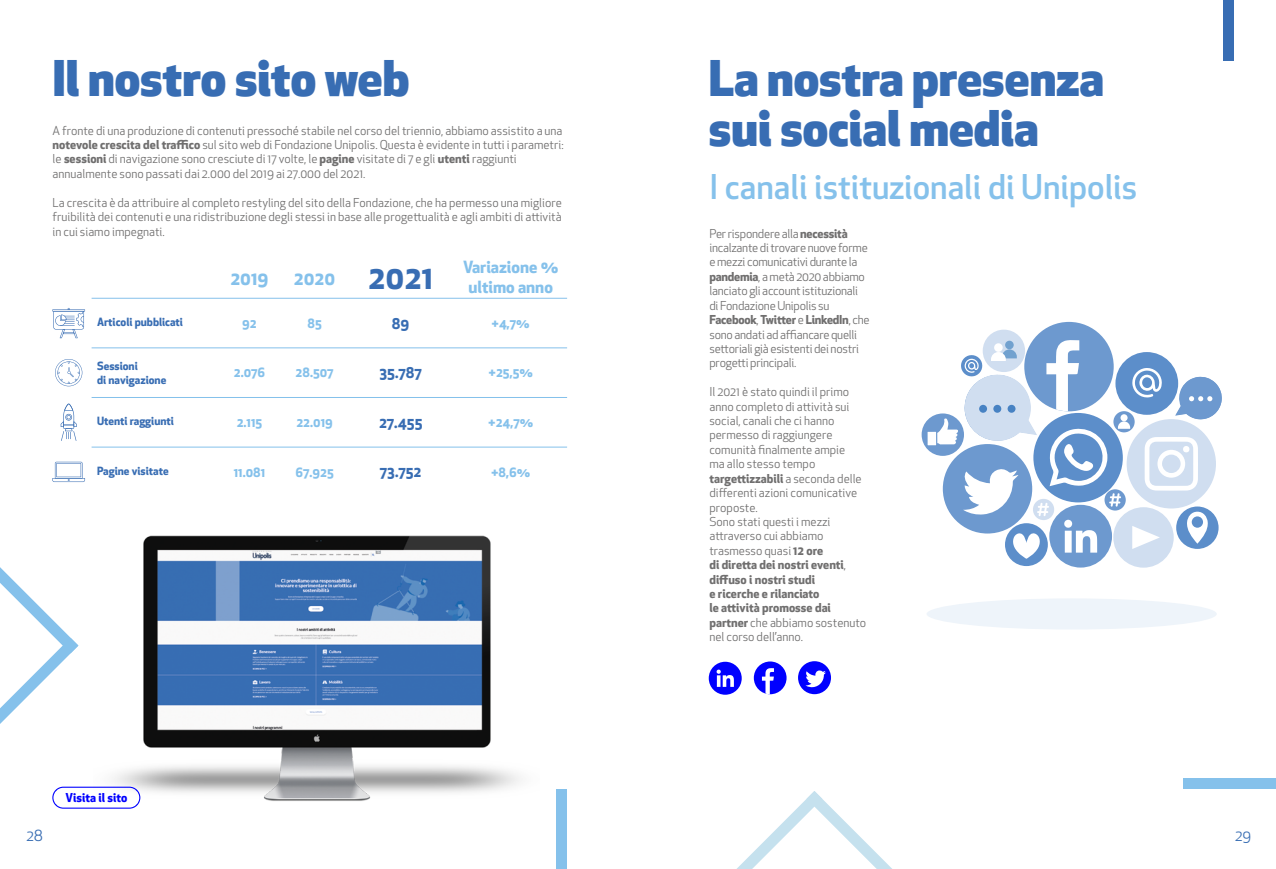
<style>
.page{position:relative;width:1276px;height:869px;background:#fff}
.page>*{position:absolute;margin:0;border:0;box-sizing:border-box;transform-origin:0 0}
.t1{font:800 48px/50px "Apex New";color:#386db3}
.t2{font:500 33.25px "Apex New";color:#85c1eb}
.t3{font:700 18px "Apex New";color:#85c1eb}
.t4{font:700 16.38px/19.8px "Apex New";color:#85c1eb;text-align:center}
.t5{font:15px "Apex New";color:#386db3}
.t6{font:700 14.5px "Apex New";color:#386db3}
.t7{font:700 12.5px "Apex New";color:#85c1eb}
.t8{font:12px/14.4px "Apex New";color:#706f6f}
.t9{font:12px/14.4px "Apex New";letter-spacing:-.02em;color:#706f6f}
.t10{font:700 12px "Apex New";color:#00f}
.t11{font:700 11.12px/13.4px "Apex New";color:#386db3}
.s1{font-weight:700}
.s2{font-size:31.62px;color:#386db3}
</style>
<div class="page">
<img style="left:94px;top:535px;width:426px;height:274px">
<svg style="left:0;top:567px;width:78px;height:156px"></svg>
<hr style="left:92px;top:298px;width:475px;height:1px;background:#85c1eb">
<hr style="left:92px;top:347px;width:475px;height:1px;background:#85c1eb">
<hr style="left:92px;top:397px;width:475px;height:1px;background:#85c1eb">
<hr style="left:92px;top:446px;width:475px;height:1px;background:#85c1eb">
<svg style="left:55px;top:359px;width:27px;height:27px"></svg>
<svg style="left:61px;top:403px;width:16px;height:37px"></svg>
<svg style="left:52px;top:461px;width:33px;height:21px"></svg>
<hr style="left:52px;top:309px;width:33px;height:2px;background:#386db3">
<svg style="left:53px;top:308px;width:31px;height:30px"></svg>
<div style="left:556px;top:788px;width:11px;height:80px;background:#85c1eb"></div>
<div style="left:1183px;top:778px;width:93px;height:10px;background:#85c1eb"></div>
<div style="left:1223px;top:0;width:10px;height:60px;background:#386db3"></div>
<div style="left:926px;top:598px;width:290px;height:31px;background:#eef4fa;border-radius:50%"></div>
<div style="left:1176px;top:506px;width:42px;height:42px;background:#5c8eca;border-radius:50%"></div>
<svg style="left:1187px;top:511px;width:21px;height:32px"></svg>
<div style="left:1024px;top:322px;width:89px;height:89px;background:#6d99cf;border-radius:50%"></div>
<svg style="left:1046px;top:340px;width:33px;height:71px"></svg>
<div style="left:943px;top:444px;width:89px;height:89px;background:#6d99cf;border-radius:50%"></div>
<svg style="left:963px;top:469px;width:55px;height:45px"></svg>
<div style="left:1049px;top:504px;width:63px;height:63px;background:#6d99cf;border-radius:50%"></div>
<svg style="left:1064px;top:519px;width:33px;height:33px"></svg>
<div style="left:1126px;top:419px;width:90px;height:89px;background:#d0def0;border-radius:50%"></div>
<svg style="left:1144px;top:437px;width:54px;height:53px"></svg>
<div style="left:1183px;top:445px;width:6px;height:7px;background:#fff;border-radius:50%"></div>
<div style="left:1113px;top:507px;width:60px;height:60px;background:#d0def0;border-radius:50%"></div>
<svg style="left:1132px;top:526px;width:28px;height:22px"></svg>
<div style="left:1005px;top:523px;width:43px;height:42px;background:#5c8eca;border-radius:50%"></div>
<svg style="left:1013px;top:533px;width:27px;height:25px"></svg>
<div style="left:1115px;top:352px;width:63px;height:62px;background:#5c8eca;border-radius:50%"></div>
<div style="left:1033px;top:413px;width:89px;height:89px;background:#5c8eca;border-radius:50%"></div>
<svg style="left:1044px;top:426px;width:63px;height:60px"></svg>
<div style="left:921px;top:413px;width:43px;height:42px;background:#6d99cf;border-radius:50%"></div>
<div style="left:1033px;top:498px;width:21px;height:22px;background:#d0def0;border-radius:50%"></div>
<svg style="left:1113px;top:411px;width:21px;height:21px"></svg>
<div style="left:1120px;top:414px;width:7px;height:7px;background:#fff;border-radius:50%"></div>
<svg style="left:1118px;top:421px;width:12px;height:7px"></svg>
<svg style="left:1175px;top:376px;width:47px;height:44px"></svg>
<div style="left:982px;top:329px;width:43px;height:43px;background:#d0def0;border-radius:50%"></div>
<svg style="left:1005px;top:340px;width:8px;height:9px"></svg>
<div style="left:994px;top:343px;width:8px;height:9px;background:#fff;border-radius:50%"></div>
<div style="left:1104px;top:489px;width:21px;height:21px;background:#6d99cf;border-radius:50%"></div>
<svg style="left:1109px;top:493px;width:12px;height:13px"></svg>
<svg style="left:1037px;top:503px;width:12px;height:13px"></svg>
<svg style="left:927px;top:349px;width:110px;height:96px"></svg>
<svg style="left:1132px;top:368px;width:30px;height:30px"></svg>
<svg style="left:738px;top:791px;width:153px;height:77px"></svg>
<div style="left:709px;top:661px;width:32px;height:33px;background:#00f;border-radius:50%"></div>
<svg style="left:716px;top:669px;width:18px;height:17px"></svg>
<div style="left:754px;top:661px;width:32px;height:33px;background:#00f;border-radius:50%"></div>
<svg style="left:762px;top:668px;width:12px;height:26px"></svg>
<div style="left:798px;top:661px;width:33px;height:32px;background:#00f;border-radius:50%"></div>
<svg style="left:805px;top:670px;width:21px;height:17px"></svg>
<svg style="left:52px;top:786px;width:88px;height:22px"></svg>
<h1 class="t1" style="left:52px;top:52px;width:358px">Il nostro sito web</h1>
<h1 class="t1" style="left:709px;top:52px;width:396px">La nostra presenza sui social media</h1>
<p class="t8" style="left:53px;top:123px;width:512px">A fronte di una produzione di contenuti pressoché stabile nel corso del triennio, abbiamo assistito a una <span class="s1">notevole crescita del traffico</span> sul sito web di Fondazione Unipolis. Questa è evidente in tutti i parametri: le <span class="s1">sessioni</span> di navigazione sono cresciute di 17 volte, le <span class="s1">pagine</span> visitate di 7 e gli <span class="s1">utenti</span> raggiunti annualmente sono passati dai 2.000 del 2019 ai 27.000 del 2021.</p>
<p class="t8" style="left:53px;top:195px;width:511px;text-align:justify">La crescita è da attribuire al completo restyling del sito della Fondazione, che ha permesso una migliore fruibilità dei contenuti e una ridistribuzione degli stessi in base alle progettualità e agli ambiti di attività in cui siamo impegnati.</p>
<h2 class="t2" style="left:709px;top:164px;width:429px">I canali istituzionali di Unipolis</h2>
<p class="t9" style="left:709px;top:226px;width:162px">Per rispondere alla <span class="s1">necessità </span>incalzante di trovare nuove forme e mezzi comunicativi durante la <span class="s1">pandemia</span>, a metà 2020 abbiamo lanciato gli account istituzionali di Fondazione Unipolis su<br><span class="s1">Facebook</span>, <span class="s1">Twitter</span> e <span class="s1">LinkedIn</span>, che sono andati ad affiancare quelli settoriali già esistenti dei nostri progetti principali.</p>
<p class="t8" style="left:709px;top:384px;width:158px">Il 2021 è stato quindi il primo anno completo di attività sui social, canali che ci hanno permesso di raggiungere comunità finalmente ampie<br>ma allo stesso tempo <span class="s1">targettizzabili</span> a seconda delle differenti azioni comunicative proposte.<br>Sono stati questi i mezzi attraverso cui abbiamo trasmesso quasi <span class="s1">12 ore<br>di diretta dei nostri eventi</span>, <span class="s1">diffuso i nostri studi<br>e ricerche e rilanciato<br>le attività promosse dai partner</span> che abbiamo sostenuto nel corso dell’anno.</p>
<h3 class="t3" style="left:230px;top:266px;width:40px">2019</h3>
<h3 class="t3" style="left:294px;top:266px;width:141px">2020 <span class="s2">2021</span></h3>
<h3 class="t4" style="left:463px;top:256px;width:97px">Variazione % ultimo anno</h3>
<p class="t11" style="left:97px;top:315px;width:87px">Articoli pubblicati</p>
<p class="t7" style="left:242px;top:314px;width:16px">92</p>
<p class="t7" style="left:307px;top:314px;width:16px">85</p>
<p class="t6" style="left:392px;top:312px;width:19px">89</p>
<p class="t7" style="left:491px;top:314px;width:40px">+4,7%</p>
<p class="t11" style="left:97px;top:359px;width:71px">Sessioni<br>di navigazione</p>
<p class="t7" style="left:234px;top:363px;width:33px">2.076</p>
<p class="t7" style="left:296px;top:363px;width:39px">28.507</p>
<p class="t6" style="left:379px;top:362px;width:44px">35.787</p>
<p class="t7" style="left:488px;top:363px;width:46px">+25,5%</p>
<p class="t11" style="left:97px;top:414px;width:78px">Utenti raggiunti</p>
<p class="t7" style="left:237px;top:413px;width:27px">2.115</p>
<p class="t7" style="left:296px;top:413px;width:38px">22.019</p>
<p class="t6" style="left:379px;top:411px;width:45px">27.455</p>
<p class="t11" style="left:97px;top:463px;width:73px">Pagine visitate</p>
<p class="t7" style="left:234px;top:462px;width:33px">11.081</p>
<p class="t7" style="left:295px;top:462px;width:40px">67.925</p>
<p class="t6" style="left:380px;top:461px;width:43px">73.752</p>
<p class="t7" style="left:491px;top:462px;width:41px">+8,6%</p>
<p class="t7" style="left:488px;top:413px;width:47px">+24,7%</p>
<p class="t10" style="left:65px;top:788px;width:63px">Visita il sito</p>
<p class="t5" style="left:27px;top:825px;width:17px">28</p>
<p class="t5" style="left:1235px;top:825px;width:18px">29</p>
</div>
